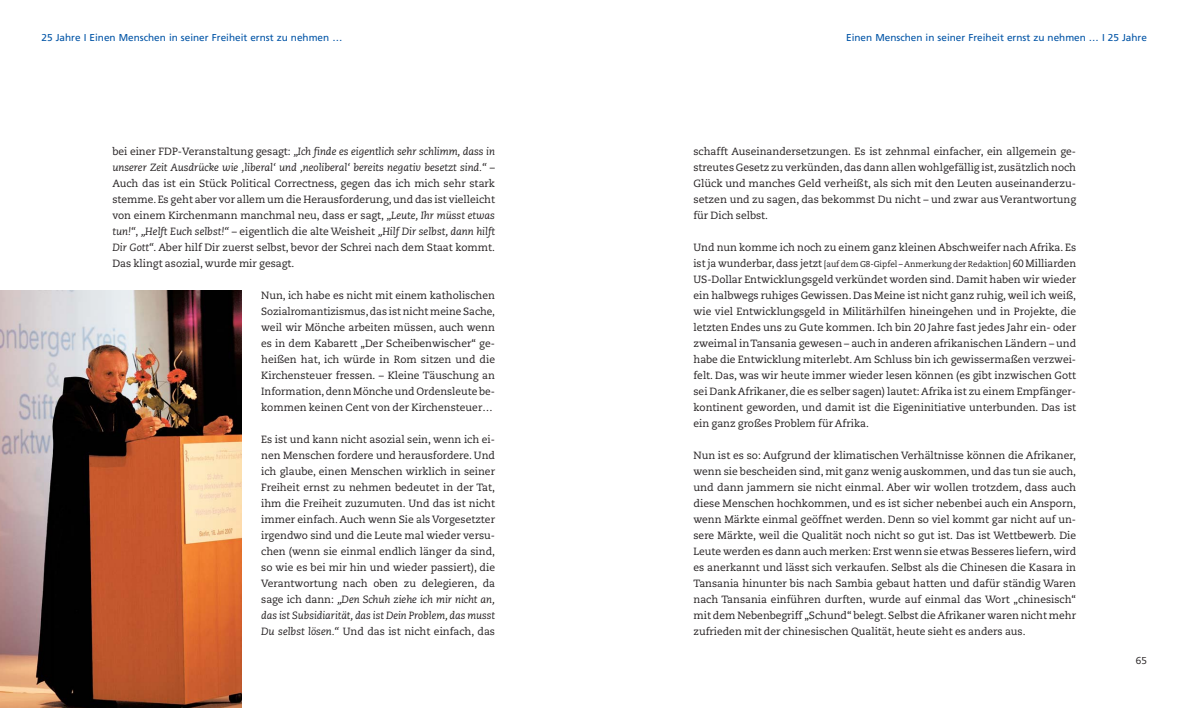
<style>
.page{position:relative;width:1190px;height:708px;background:#fff}
.page>*{position:absolute;margin:0;border:0;box-sizing:border-box;transform-origin:0 0}
.t1{font:10.5px/16px "Caecilia";color:#231f20;text-align:justify}
.t2{font:10px "Frutiger";color:#0054a6}
.t3{font:10px "Caecilia";color:#231f20}
.t4{font:8.5px "Caecilia";color:#231f20;scale:.96 1}
.s1{font-style:italic}
.s2{font-size:10.5px}
</style>
<div class="page">
<img style="left:0;top:291px;width:241px;height:417px">
<p class="t2" style="left:42px;top:33px;width:302px">25 Jahre I Einen Menschen in seiner Freiheit ernst zu nehmen …</p>
<p class="t1" style="left:112px;top:144px;width:384px">bei einer FDP-Veranstaltung gesagt: <span class="s1">„Ich finde es eigentlich sehr schlimm, dass in unserer Zeit Ausdrücke wie ,liberal‘ und ,neoliberal‘ bereits negativ besetzt sind.“</span> – Auch das ist ein Stück Political Correctness, gegen das ich mich sehr stark stemme. Es geht aber vor allem um die Herausforderung, und das ist vielleicht von einem Kirchenmann manchmal neu, dass er sagt, <span class="s1">„Leute, Ihr müsst etwas tun!“</span>, <span class="s1">„Helft Euch selbst!“</span> – eigentlich die alte Weisheit <span class="s1">„Hilf Dir selbst, dann hilft Dir Gott“</span>. Aber hilf Dir zuerst selbst, bevor der Schrei nach dem Staat kommt.<br>Das klingt asozial, wurde mir gesagt.</p>
<p class="t1" style="left:261px;top:288px;width:235px">Nun, ich habe es nicht mit einem katholischen Sozialromantizismus, das ist nicht meine Sache, weil wir Mönche arbeiten müssen, auch wenn es in dem Kabarett „Der Scheibenwischer“ ge&shy;heißen hat, ich würde in Rom sitzen und die Kirchensteuer fressen. – Kleine Täuschung an Information, denn Mönche und Ordensleute be&shy;kommen keinen Cent von der Kirchensteuer…</p>
<p class="t1" style="left:261px;top:432px;width:235px">Es ist und kann nicht asozial sein, wenn ich ei&shy;nen Menschen fordere und herausfordere. Und ich glaube, einen Menschen wirklich in seiner Freiheit ernst zu nehmen bedeutet in der Tat, ihm die Freiheit zuzumuten. Und das ist nicht immer einfach. Auch wenn Sie als Vorgesetzter irgendwo sind und die Leute mal wieder versu&shy;chen (wenn sie einmal endlich länger da sind, so wie es bei mir hin und wieder passiert), die Verantwortung nach oben zu delegieren, da sage ich dann: <span class="s1">„Den Schuh ziehe ich mir nicht an, das ist Subsidiarität, das ist Dein Problem, das musst Du selbst lösen.“</span> Und das ist nicht einfach, das</p>
<p class="t2" style="left:846px;top:33px;width:302px">Einen Menschen in seiner Freiheit ernst zu nehmen … I 25 Jahre</p>
<p class="t1" style="left:693px;top:144px;width:384px">schafft Auseinandersetzungen. Es ist zehnmal einfacher, ein allgemein ge&shy;streutes Gesetz zu verkünden,das dann allen wohlgefällig ist,zusätzlich noch Glück und manches Geld verheißt, als sich mit den Leuten auseinanderzu&shy;setzen und zu sagen, das bekommst Du nicht – und zwar aus Verantwortung für Dich selbst.</p>
<p class="t1" style="left:693px;top:240px;width:384px">Und nun komme ich noch zu einem ganz kleinen Abschweifer nach Afrika. Es</p>
<p class="t4" style="left:693px;top:260px;width:400px"><span class="s2">ist ja wunderbar,dass jetzt</span> [auf dem G8-Gipfel – Anmerkung der Redaktion] <span class="s2">60 Milliarden</span></p>
<p class="t1" style="left:693px;top:272px;width:384px">US-Dollar Entwicklungsgeld verkündet worden sind. Damit haben wir wieder ein halbwegs ruhiges Gewissen. Das Meine ist nicht ganz ruhig, weil ich weiß, wie viel Entwicklungsgeld in Militärhilfen hineingehen und in Projekte, die letzten Endes uns zu Gute kommen. Ich bin 20 Jahre fast jedes Jahr ein- oder zweimal in Tansania gewesen – auch in anderen afrikanischen Ländern – und habe die Entwicklung miterlebt. Am Schluss bin ich gewissermaßen verzwei&shy;felt. Das, was wir heute immer wieder lesen können (es gibt inzwischen Gott sei Dank Afrikaner, die es selber sagen) lautet: Afrika ist zu einem Empfänger&shy;kontinent geworden, und damit ist die Eigeninitiative unterbunden. Das ist ein ganz großes Problem für Afrika.</p>
<p class="t1" style="left:693px;top:448px;width:384px">Nun ist es so: Aufgrund der klimatischen Verhältnisse können die Afrikaner, wenn sie bescheiden sind, mit ganz wenig auskommen, und das tun sie auch, und dann jammern sie nicht einmal. Aber wir wollen trotzdem, dass auch diese Menschen hochkommen, und es ist sicher nebenbei auch ein Ansporn, wenn Märkte einmal geöffnet werden. Denn so viel kommt gar nicht auf un&shy;sere Märkte, weil die Qualität noch nicht so gut ist. Das ist Wettbewerb. Die Leute werden es dann auch merken: Erst wenn sie etwas Besseres liefern,wird es anerkannt und lässt sich verkaufen. Selbst als die Chinesen die Kasara in Tansania hinunter bis nach Sambia gebaut hatten und dafür ständig Waren nach Tansania einführen durften, wurde auf einmal das Wort „chinesisch“ mit dem Nebenbegriff „Schund“ belegt. Selbst die Afrikaner waren nicht mehr zufrieden mit der chinesischen Qualität, heute sieht es anders aus.</p>
<p class="t3" style="left:1136px;top:657px;width:13px">65</p>
</div>
